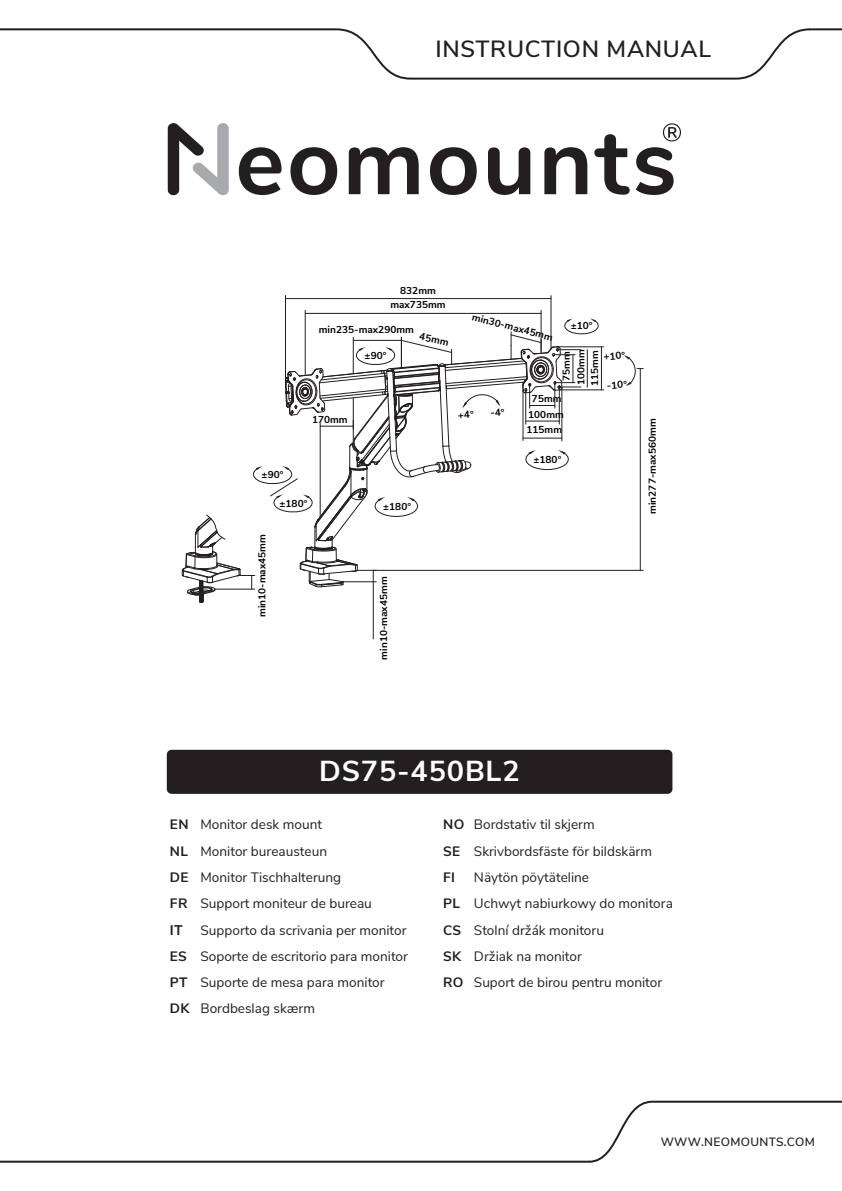
<style>
.page{position:relative;width:842px;height:1191px;background:#fff}
.page>*{position:absolute;margin:0;border:0;box-sizing:border-box;transform-origin:0 0}
.t1{font:700 28.8px "Nunito Sans";letter-spacing:.03em;color:#fff}
.t2{font:600 23.4px "Nunito Sans";letter-spacing:.03em;color:#231f20}
.t3{font:700 14px "Nunito Sans";color:#231f20}
.t4{font:13.6px/26.2px "Nunito Sans";color:#231f20}
.t5{font:700 13.6px/26.2px "Nunito Sans";letter-spacing:.03em;color:#231f20}
.t6{font:600 12px "Nunito Sans";letter-spacing:.03em;color:#231f20}
.t7{font:700 10px/13.8px "Nunito Sans";letter-spacing:.005em;color:#000001}
</style>
<div class="page">
<svg style="left:636px;top:147px;width:38px;height:48px"></svg>
<svg style="left:663px;top:123px;width:18px;height:18px"></svg>
<svg style="left:168px;top:123px;width:61px;height:72px"></svg>
<svg style="left:349px;top:147px;width:70px;height:47px"></svg>
<svg style="left:290px;top:147px;width:47px;height:48px"></svg>
<svg style="left:430px;top:147px;width:47px;height:48px"></svg>
<svg style="left:594px;top:134px;width:36px;height:61px"></svg>
<svg style="left:544px;top:147px;width:43px;height:47px"></svg>
<svg style="left:488px;top:147px;width:42px;height:48px"></svg>
<svg style="left:239px;top:147px;width:43px;height:48px"></svg>
<div style="left:168px;top:750px;width:504px;height:43px;background:#231f20;border-radius:4px"></div>
<div style="left:167px;top:750px;width:505px;height:44px;border:1px solid #231f20;border-radius:4px"></div>
<svg style="left:0;top:1100px;width:842px;height:63px"></svg>
<svg style="left:0;top:28px;width:842px;height:52px"></svg>
<hr style="left:559px;top:389px;width:45px;height:1px;background:#231f20">
<hr style="left:558px;top:346px;width:46px;height:1px;background:#231f20">
<hr style="left:305px;top:310px;width:1px;height:65px;background:#231f20">
<hr style="left:541px;top:310px;width:1px;height:41px;background:#231f20">
<hr style="left:551px;top:295px;width:1px;height:53px;background:#231f20">
<hr style="left:285px;top:295px;width:1px;height:89px;background:#231f20">
<hr style="left:285px;top:298px;width:266px;height:1px;background:#231f20">
<hr style="left:373px;top:570px;width:270px;height:1px;background:#231f20">
<hr style="left:640px;top:368px;width:1px;height:202px;background:#231f20">
<svg style="left:624px;top:355px;width:19px;height:30px"></svg>
<hr style="left:373px;top:582px;width:1px;height:57px;background:#231f20">
<svg style="left:182px;top:313px;width:420px;height:290px"></svg>
<h2 class="t2" style="left:435px;top:32px;width:277px">INSTRUCTION MANUAL</h2>
<p class="t7" style="left:400px;top:283px;width:37px">832mm</p>
<p class="t7" style="left:390px;top:297px;width:57px">max735mm</p>
<p class="t7" style="left:319px;top:322px;width:97px">min235-max290mm</p>
<p class="t7" style="left:421px;top:328px;width:31px;rotate:12deg">45mm</p>
<p class="t7" style="left:365px;top:348px;width:23px">±90°</p>
<p class="t7" style="left:262px;top:467px;width:23px">±90°</p>
<p class="t7" style="left:312px;top:412px;width:37px">170mm</p>
<p class="t7" style="left:255px;top:617px;width:85px;rotate:-90deg">min10-max45mm</p>
<p class="t7" style="left:280px;top:495px;width:29px">±180°</p>
<p class="t7" style="left:383px;top:499px;width:29px">±180°</p>
<p class="t7" style="left:376px;top:659px;width:85px;rotate:-90deg">min10-max45mm</p>
<p class="t7" style="left:474px;top:310px;width:85px;rotate:14deg">min30-max45mm</p>
<p class="t7" style="left:571px;top:318px;width:23px">±10°</p>
<p class="t7" style="left:573px;top:386px;width:38px;rotate:-90deg">100mm<br>115mm</p>
<p class="t7" style="left:603px;top:349px;width:23px;rotate:-5deg">+10°</p>
<p class="t7" style="left:606px;top:378px;width:22px;rotate:-5deg">-10°</p>
<p class="t7" style="left:559px;top:381px;width:31px;rotate:-90deg">75mm</p>
<p class="t7" style="left:532px;top:391px;width:31px">75mm</p>
<p class="t7" style="left:528px;top:407px;width:37px">100mm</p>
<p class="t7" style="left:526px;top:422px;width:37px">115mm</p>
<p class="t7" style="left:533px;top:452px;width:29px">±180°</p>
<p class="t7" style="left:645px;top:514px;width:97px;rotate:-90deg">min277-max560mm</p>
<h1 class="t1" style="left:319px;top:750px;width:202px">DS75-450BL2</h1>
<p class="t5" style="left:170px;top:810px;width:20px;text-align:justify">EN NL DE FR</p>
<p class="t3" style="left:170px;top:919px;width:14px">IT</p>
<p class="t5" style="left:170px;top:942px;width:21px">ES<br>PT<br>DK</p>
<p class="t4" style="left:200px;top:810px;width:209px">Monitor desk mount<br>Monitor bureausteun<br>Monitor Tischhalterung<br>Support moniteur de bureau<br>Supporto da scrivania per monitor<br>Soporte de escritorio para monitor<br>Suporte de mesa para monitor<br>Bordbeslag skærm</p>
<p class="t5" style="left:443px;top:810px;width:23px">NO<br>SE<br>FI<br>PL<br>CS<br>SK<br>RO</p>
<p class="t4" style="left:474px;top:810px;width:200px">Bordstativ til skjerm<br>Skrivbordsfäste för bildskärm<br>Näytön pöytäteline<br>Uchwyt nabiurkowy do monitora<br>Stolní držák monitoru<br>Držiak na monitor<br>Suport de birou pentru monitor</p>
<p class="t6" style="left:661px;top:1133px;width:156px">WWW.NEOMOUNTS.COM</p>
</div>
